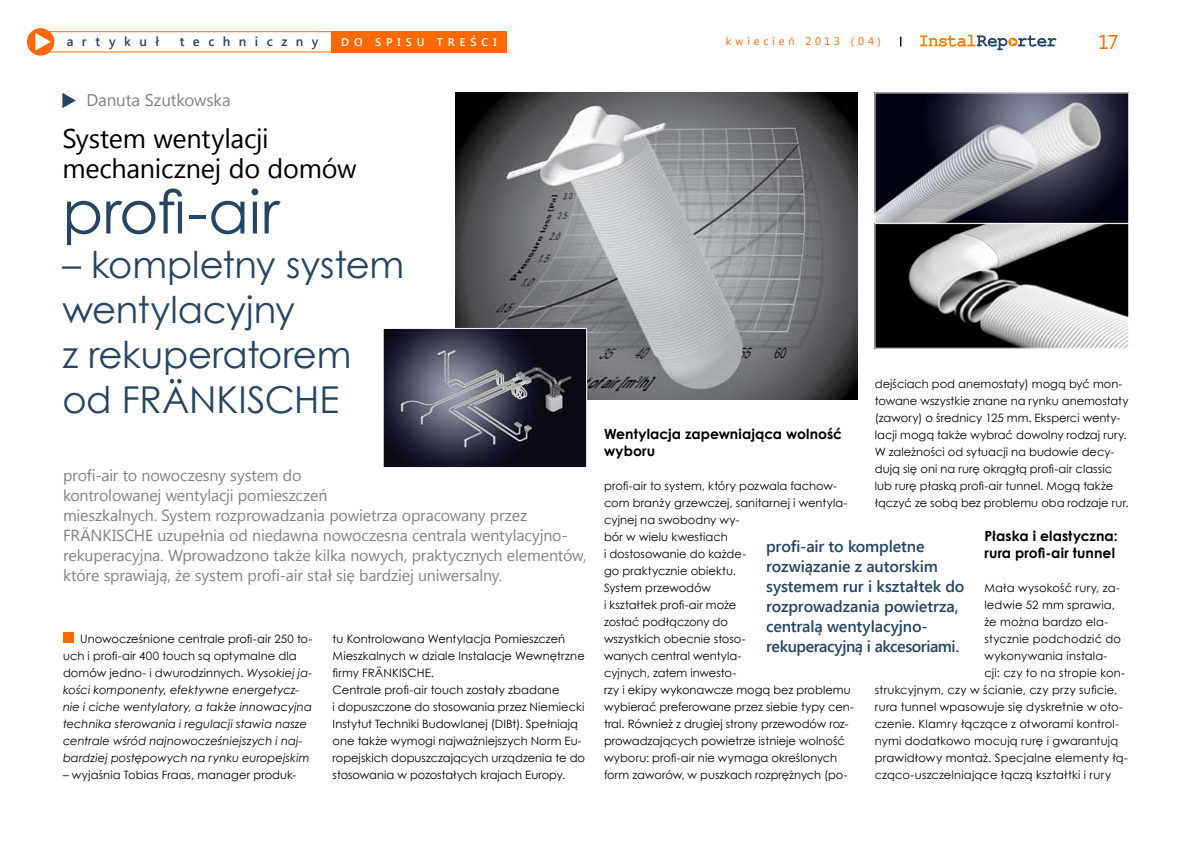
<style>
.page{position:relative;width:1191px;height:842px;background:#fff}
.page>*{position:absolute;margin:0;border:0;box-sizing:border-box;transform-origin:0 0}
.t1{font:60px "Century Gothic";letter-spacing:-.005em;color:#244564}
.t2{font:37px/45px "Century Gothic";letter-spacing:-.01em;color:#244564}
.t3{font:27px/30px "Segoe UI";letter-spacing:-.01em;color:#000}
.t4{font:20px "Segoe UI";color:#ff6a00}
.t5{font:17px "Segoe UI";letter-spacing:-.005em;color:#808285}
.t6{font:16px/20px "Segoe UI";letter-spacing:-.01em;color:#808285}
.t7{font:600 16px/20px "Segoe UI";letter-spacing:-.01em;color:#244564}
.t8{font:700 14px/17px "Century Gothic";letter-spacing:.005em;color:#000}
.t9{font:600 13px "Segoe UI";letter-spacing:.65em;color:#244564}
.t10{font:11.5px/17px "Century Gothic";letter-spacing:.005em;color:#000}
.t11{font:italic 11.5px/17px "Century Gothic";color:#000}
.t12{font:600 11.1px "Segoe UI";letter-spacing:.445em;color:#fff}
.t13{font:11px "Segoe UI";letter-spacing:.35em;color:#ff6a00}
.s1{font-style:normal}
</style>
<div class="page">
<div style="left:27px;top:28px;width:27px;height:28px;background:#ff6a00;border-radius:50%"></div>
<svg style="left:35px;top:33px;width:16px;height:17px"></svg>
<svg style="left:920px;top:35px;width:136px;height:15px"></svg>
<div style="left:33px;top:31px;width:310px;height:21px;border:1px solid #ff6a00"></div>
<div style="left:331px;top:31px;width:176px;height:21px;background:#ff6a00"></div>
<svg style="left:62px;top:93px;width:14px;height:15px"></svg>
<div style="left:63px;top:633px;width:11px;height:10px;background:#ff6a00"></div>
<img style="left:876px;top:95px;width:250px;height:126px">
<img style="left:455px;top:93px;width:402px;height:307px">
<svg style="left:876px;top:225px;width:250px;height:121px;background:#646464"></svg>
<div style="left:874px;top:223px;width:254px;height:125px;border:1px solid #fff"></div>
<img style="left:385px;top:330px;width:200px;height:136px">
<div style="left:383px;top:328px;width:204px;height:140px;border:1px solid #fff"></div>
<p class="t9" style="left:67px;top:32px;width:94px">artykuł</p>
<p class="t9" style="left:180px;top:32px;width:140px">techniczny</p>
<p class="t12" style="left:341px;top:34px;width:157px">do spisu treści</p>
<p class="t13" style="left:726px;top:34px;width:157px">kwiecień 2013 (04)</p>
<h3 class="t4" style="left:1098px;top:28px;width:22px">17</h3>
<h3 class="t5" style="left:86px;top:88px;width:146px">Danuta Szutkowska</h3>
<h3 class="t3" style="left:62px;top:123px;width:296px">System wentylacji mechanicznej do domów</h3>
<h1 class="t1" style="left:62px;top:170px;width:219px">profi-air</h1>
<h2 class="t2" style="left:62px;top:242px;width:343px">– kompletny system wentylacyjny<br>z rekuperatorem od FRÄNKISCHE</h2>
<p class="t6" style="left:63px;top:465px;width:525px">profi-air to nowoczesny system do<br>kontrolowanej wentylacji pomieszczeń<br>mieszkalnych. System rozprowadzania powietrza opracowany przez FRÄNKISCHE uzupełnia od niedawna nowoczesna centrala wentylacyjno&shy;rekuperacyjna. Wprowadzono także kilka nowych, praktycznych elementów, które sprawiają, że system profi-air stał się bardziej uniwersalny.</p>
<p class="t11" style="left:63px;top:630px;width:251px;text-indent:17px"><span class="s1">Unowocześnione centrale profi-air 250 to&shy;uch i profi-air 400 touch są optymalne dla domów jedno- i dwurodzinnych.</span> Wysokiej ja&shy;kości komponenty, efektywne energetycz&shy;nie i ciche wentylatory, a także innowacyjna technika sterowania i regulacji stawia nasze centrale wśród najnowocześniejszych i naj&shy;bardziej postępowych na rynku europejskim</p>
<p class="t10" style="left:63px;top:766px;width:235px">– wyjaśnia Tobias Fraas, manager produk-</p>
<p class="t10" style="left:332px;top:630px;width:254px">tu Kontrolowana Wentylacja Pomieszczeń Mieszkalnych w dziale Instalacje Wewnętrzne firmy FRÄNKISCHE.<br>Centrale profi-air touch zostały zbadane<br>i dopuszczone do stosowania przez Niemiecki Instytut Techniki Budowlanej (DIBt). Spełniają one także wymogi najważniejszych Norm Eu&shy;ropejskich dopuszczających urządzenia te do stosowania w pozostałych krajach Europy.</p>
<p class="t10" style="left:874px;top:375px;width:255px">dejściach pod anemostaty) mogą być mon&shy;towane wszystkie znane na rynku anemostaty (zawory) o średnicy 125 mm. Eksperci wenty&shy;lacji mogą także wybrać dowolny rodzaj rury.<br>W zależności od sytuacji na budowie decy&shy;dują się oni na rurę okrągłą profi-air classic lub rurę płaską profi-air tunnel. Mogą także łączyć ze sobą bez problemu oba rodzaje rur.</p>
<p class="t8" style="left:984px;top:527px;width:135px">Płaska i elastyczna: rura profi-air tunnel</p>
<p class="t10" style="left:984px;top:579px;width:137px">Mała wysokość rury, za-</p>
<p class="t10" style="left:984px;top:596px;width:132px">ledwie 52 mm sprawia,</p>
<p class="t10" style="left:984px;top:613px;width:125px">że można bardzo ela-</p>
<p class="t10" style="left:984px;top:630px;width:138px">stycznie podchodzić do</p>
<p class="t10" style="left:984px;top:647px;width:125px">wykonywania instala-</p>
<p class="t10" style="left:984px;top:664px;width:142px">cji: czy to na stropie kon-</p>
<p class="t10" style="left:874px;top:681px;width:244px">strukcyjnym, czy w ścianie, czy przy suficie,</p>
<p class="t10" style="left:874px;top:698px;width:250px">rura tunnel wpasowuje się dyskretnie w oto-</p>
<p class="t10" style="left:874px;top:715px;width:246px">czenie. Klamry łączące z otworami kontrol-</p>
<p class="t10" style="left:874px;top:732px;width:245px">nymi dodatkowo mocują rurę i gwarantują</p>
<p class="t10" style="left:874px;top:749px;width:255px">prawidłowy montaż. Specjalne elementy łą-</p>
<p class="t10" style="left:874px;top:766px;width:238px">cząco-uszczelniające łączą kształtki i rury</p>
<p class="t8" style="left:604px;top:425px;width:240px">Wentylacja zapewniająca wolność wyboru</p>
<p class="t10" style="left:604px;top:477px;width:251px">profi-air to system, który pozwala fachow&shy;com branży grzewczej, sanitarnej i wentyla&shy;cyjnej na swobodny wy-<br>bór w wielu kwestiach<br>i dostosowanie do każde-<br>go praktycznie obiektu.<br>System przewodów<br>i kształtek profi-air może<br>zostać podłączony do<br>wszystkich obecnie stoso-<br>wanych central wentyla-<br>cyjnych, zatem inwesto-<br>rzy i ekipy wykonawcze mogą bez problemu wybierać preferowane przez siebie typy cen&shy;tral. Również z drugiej strony przewodów roz&shy;prowadzających powietrze istnieje wolność wyboru: profi-air nie wymaga określonych form zaworów, w puszkach rozprężnych (po-</p>
<h3 class="t7" style="left:766px;top:535px;width:200px">profi-air to kompletne rozwiązanie z autorskim systemem rur i kształtek do rozprowadzania powietrza, centralą wentylacyjno&shy;rekuperacyjną i akcesoriami.</h3>
</div>
